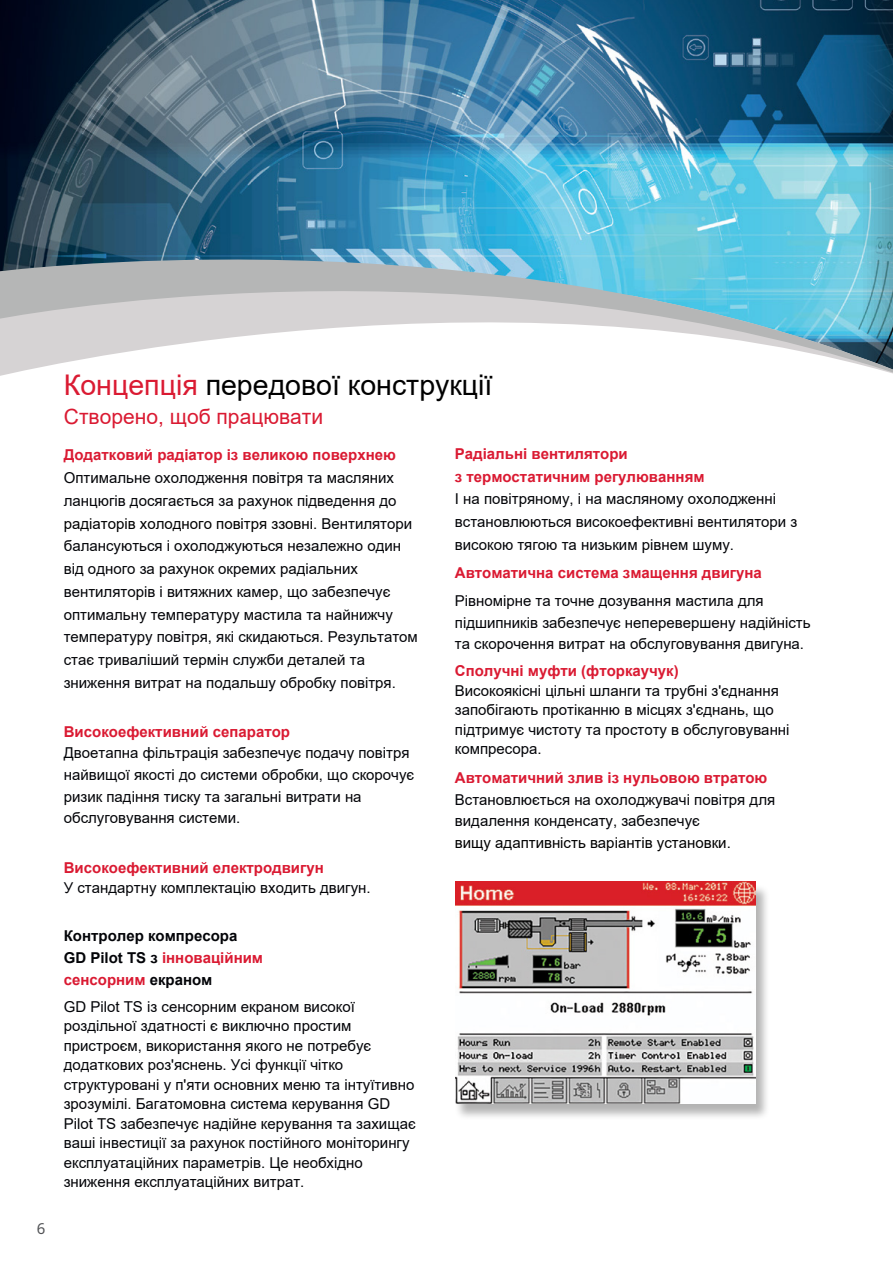
<style>
.page{position:relative;width:893px;height:1263px;background:#fff}
.page>*{position:absolute;margin:0;border:0;box-sizing:border-box;transform-origin:0 0}
.t1{font:28.5px "Arial";color:#000}
.t2{font:21px "Arial";color:#da1a32}
.t3{font:15px/19.5px "Arial";color:#030408}
.t4{font:700 15px/22.8px "Arial";color:#da1a32}
.t5{font:700 15px/21.9px "Arial";color:#030408}
.t6{font:15px "Arial";color:#000}
.t7{font:15px "Noto Sans";color:#505154}
.s1{color:#da1a32}
.s2{color:#000}
</style>
<div class="page">
<img style="left:0;top:0;width:859px;height:207px">
<img style="left:859px;top:0;width:34px;height:207px">
<svg style="left:0;top:207px;width:893px;height:169px"></svg>
<div style="left:455px;top:884px;width:315px;height:236px;background:#000;opacity:.3"></div>
<img style="left:455px;top:881px;width:301px;height:222px">
<p class="t7" style="left:37px;top:1218px;width:10px">6</p>
<h1 class="t1" style="left:64px;top:366px;width:430px"><span class="s1">Концепція</span> передової конструкції</h1>
<h2 class="t2" style="left:64px;top:402px;width:261px">Створено, щоб працювати</h2>
<p class="t4" style="left:455px;top:442px;width:251px">Радіальні вентилятори<br>з термостатичним регулюванням</p>
<p class="t3" style="left:455px;top:488px;width:344px;line-height:22.8px">І на повітряному, і на масляному охолодженні встановлюються високоефективні вентилятори з високою тягою та низьким рівнем шуму.</p>
<p class="t4" style="left:455px;top:562px;width:308px">Автоматична система змащення двигуна</p>
<p class="t3" style="left:455px;top:590px;width:357px;line-height:21.6px">Рівномірне та точне дозування мастила для підшипників забезпечує неперевершену надійність та скорочення витрат на обслуговування двигуна.</p>
<p class="t4" style="left:455px;top:660px;width:225px">Сполучні муфти (фторкаучук)</p>
<p class="t3" style="left:455px;top:680px;width:336px">Високоякісні цільні шланги та трубні з'єднання запобігають протіканню в місцях з'єднань, що підтримує чистоту та простоту в обслуговуванні компресора.</p>
<p class="t4" style="left:455px;top:766px;width:314px">Автоматичний злив із нульовою втратою</p>
<p class="t3" style="left:455px;top:788px;width:322px;line-height:21.6px">Встановлюється на охолоджувачі повітря для видалення конденсату, забезпечує</p>
<p class="t6" style="left:455px;top:832px;width:277px">вищу адаптивність варіантів установки.</p>
<p class="t4" style="left:64px;top:444px;width:334px">Додатковий радіатор із великою поверхнею</p>
<p class="t3" style="left:64px;top:466px;width:356px;line-height:22.8px">Оптимальне охолодження повітря та масляних ланцюгів досягається за рахунок підведення до <span class="s2">радіаторів холодного повітря ззовні.</span> Вентилятори балансуються і охолоджуються незалежно один від одного за рахунок окремих радіальних вентиляторів і витяжних камер, що забезпечує оптимальну температуру мастила та найнижчу температуру повітря, які скидаються. Результатом стає триваліший термін служби деталей та зниження витрат на подальшу обробку повітря.</p>
<p class="t4" style="left:64px;top:720px;width:228px">Високоефективний сепаратор</p>
<p class="t3" style="left:64px;top:742px;width:352px;line-height:21.6px">Двоетапна фільтрація забезпечує подачу повітря найвищої якості до системи обробки, що скорочує ризик падіння тиску та загальні витрати на обслуговування системи.</p>
<p class="t4" style="left:64px;top:856px;width:262px">Високоефективний електродвигун</p>
<p class="t3" style="left:64px;top:878px;width:308px">У стандартну комплектацію входить двигун.</p>
<p class="t5" style="left:64px;top:925px;width:201px">Контролер компресора<br>GD Pilot TS з <span class="s1">інноваційним сенсорним</span> екраном</p>
<p class="t3" style="left:64px;top:996px;width:353px">GD Pilot TS із сенсорним екраном високої роздільної здатності є виключно простим пристроєм, використання якого не потребує додаткових роз'яснень. Усі функції чітко структуровані у п'яти основних меню та інтуїтивно зрозумілі. Багатомовна система керування GD Pilot TS забезпечує надійне керування та захищає ваші інвестиції за рахунок постійного моніторингу експлуатаційних параметрів. Це необхідно зниження експлуатаційних витрат.</p>
</div>
